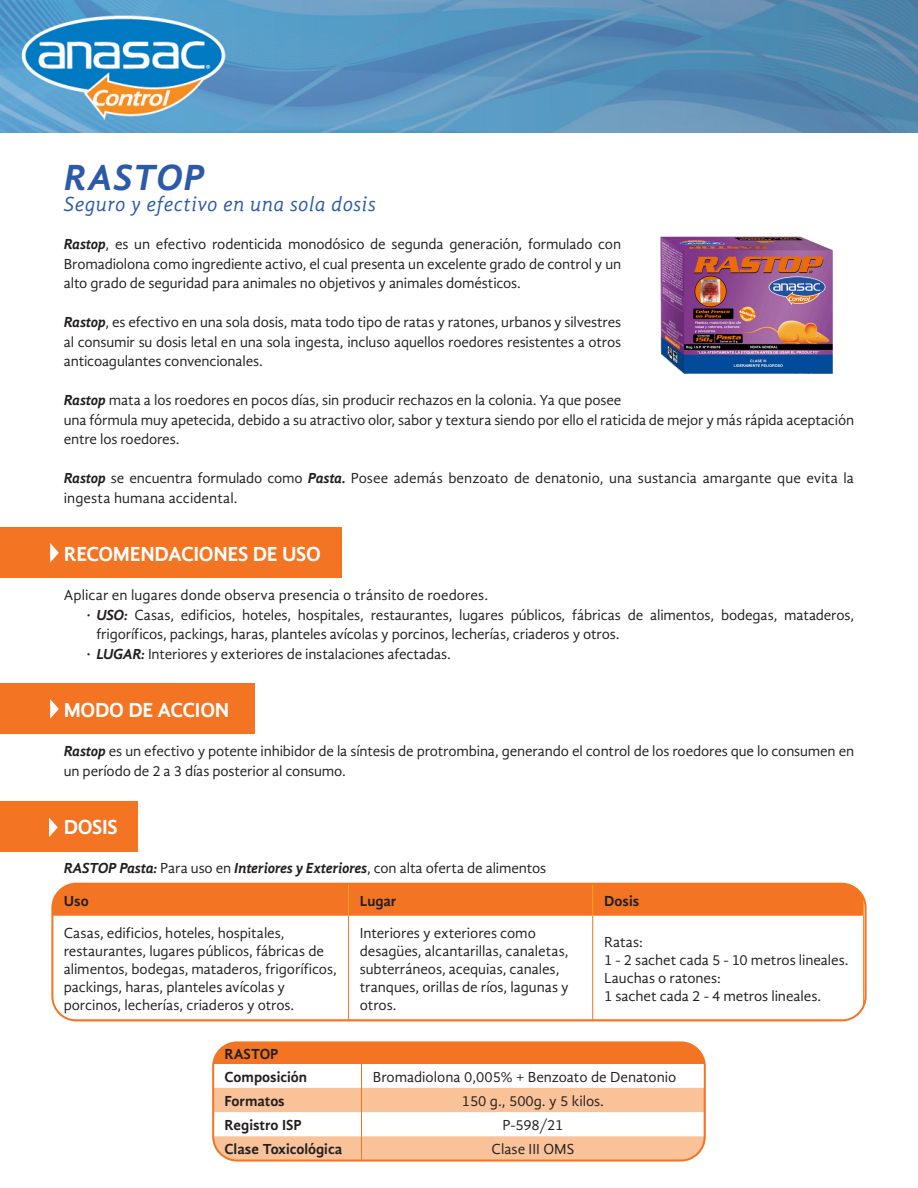
<style>
.page{position:relative;width:918px;height:1188px;background:#fff}
.page>*{position:absolute;margin:0;border:0;box-sizing:border-box;transform-origin:0 0}
.t1{font:italic 700 37.5px "Gandhi Sans";letter-spacing:.02em;color:#2c5aa9}
.t2{font:700 21px "Gandhi Sans";letter-spacing:-.015em;color:#fff}
.t3{font:italic 21px "Gandhi Sans";letter-spacing:.02em;color:#2c5aa9}
.t4{font:15px/18px "Gandhi Sans";letter-spacing:-.01em;color:#231f20}
.t5{font:700 15px/22.8px "Gandhi Sans";color:#231f20}
.s1{font-weight:700;font-style:italic}
.s2{font-weight:700}
</style>
<div class="page">
<img style="left:0;top:0;width:918px;height:133px">
<div style="left:0;top:802px;width:138px;height:50px;background:#f37423"></div>
<svg style="left:49px;top:818px;width:9px;height:19px"></svg>
<div style="left:0;top:683px;width:254px;height:51px;background:#f37423"></div>
<svg style="left:50px;top:699px;width:9px;height:20px"></svg>
<div style="left:0;top:527px;width:341px;height:51px;background:#f37423"></div>
<svg style="left:50px;top:543px;width:9px;height:20px"></svg>
<img style="left:660px;top:236px;width:173px;height:138px">
<div style="left:54px;top:884px;width:809px;height:32px;background:#f37423"></div>
<hr style="left:52px;top:1020px;width:297px;height:1px;background:#f37423">
<hr style="left:348px;top:916px;width:1px;height:104px;background:#f37423">
<hr style="left:592px;top:916px;width:1px;height:104px;background:#f37423">
<hr style="left:863px;top:916px;width:1px;height:104px;background:#f37423">
<hr style="left:593px;top:1020px;width:271px;height:1px;background:#f37423">
<hr style="left:348px;top:884px;width:1px;height:32px;background:#f9a51b">
<hr style="left:592px;top:884px;width:1px;height:32px;background:#f9a51b">
<hr style="left:863px;top:884px;width:1px;height:32px;background:#f9a51b">
<div style="left:51px;top:883px;width:816px;height:138px;border:2px solid #f37423;border-radius:24px"></div>
<div style="left:213px;top:1042px;width:491px;height:22px;background:#f37423"></div>
<svg style="left:215px;top:1064px;width:488px;height:95px"></svg>
<div style="left:212px;top:1041px;width:494px;height:121px;border:2px solid #f37423;border-radius:24px"></div>
<p class="t1" style="left:64px;top:156px;width:142px">RASTOP</p>
<p class="t3" style="left:64px;top:192px;width:314px">Seguro y efectivo en una sola dosis</p>
<p class="t4" style="left:64px;top:234px;width:559px;line-height:19.5px;text-align:justify"><span class="s1">Rastop</span>, es un efectivo rodenticida monodósico de segunda generación, formulado con Bromadiolona como ingrediente activo, el cual presenta un excelente grado de control y un alto grado de seguridad para animales no objetivos y animales domésticos.</p>
<p class="t4" style="left:64px;top:312px;width:559px;line-height:19.5px;text-align:justify"><span class="s1">Rastop</span>, es efectivo en una sola dosis, mata todo tipo de ratas y ratones, urbanos y silvestres al consumir su dosis letal en una sola ingesta, incluso aquellos roedores resistentes a otros anticoagulantes convencionales.</p>
<p class="t4" style="left:64px;top:390px;width:792px;line-height:19.5px"><span class="s1">Rastop</span> mata a los roedores en pocos días, sin producir rechazos en la colonia. Ya que posee<br>una fórmula muy apetecida, debido a su atractivo olor, sabor y textura siendo por ello el raticida de mejor y más rápida aceptación entre los roedores.</p>
<p class="t4" style="left:64px;top:468px;width:792px;line-height:19.5px"><span class="s1">Rastop</span> se encuentra formulado como <span class="s1">Pasta.</span> Posee además benzoato de denatonio, una sustancia amargante que evita la ingesta humana accidental.</p>
<p class="t2" style="left:64px;top:542px;width:259px">RECOMENDACIONES DE USO</p>
<p class="t4" style="left:64px;top:586px;width:426px">Aplicar en lugares donde observa presencia o tránsito de roedores.</p>
<p class="t4" style="left:87px;top:605px;width:769px"><span class="s2">·</span> <span class="s1">USO:</span> Casas, edificios, hoteles, hospitales, restaurantes, lugares públicos, fábricas de alimentos, bodegas, mataderos,</p>
<p class="t4" style="left:87px;top:644px;width:366px"><span class="s2">·</span> <span class="s1">LUGAR:</span> Interiores y exteriores de instalaciones afectadas.</p>
<p class="t4" style="left:96px;top:625px;width:525px">frigoríficos, packings, haras, planteles avícolas y porcinos, lecherías, criaderos y otros.</p>
<p class="t2" style="left:64px;top:698px;width:167px">MODO DE ACCION</p>
<p class="t4" style="left:64px;top:741px;width:792px;line-height:19.5px"><span class="s1">Rastop</span> es un efectivo y potente inhibidor de la síntesis de protrombina, generando el control de los roedores que lo consumen en un período de 2 a 3 días posterior al consumo.</p>
<p class="t2" style="left:64px;top:815px;width:56px">DOSIS</p>
<p class="t4" style="left:64px;top:859px;width:484px"><span class="s1">RASTOP Pasta:</span> Para uso en <span class="s1">Interiores y Exteriores</span>, con alta oferta de alimentos</p>
<p class="t5" style="left:64px;top:889px;width:26px">Uso</p>
<p class="t5" style="left:360px;top:889px;width:38px">Lugar</p>
<p class="t5" style="left:604px;top:889px;width:37px">Dosis</p>
<p class="t4" style="left:64px;top:923px;width:275px">Casas, edificios, hoteles, hospitales, restaurantes, lugares públicos, fábricas de alimentos, bodegas, mataderos, frigoríficos, packings, haras, planteles avícolas y porcinos, lecherías, criaderos y otros.</p>
<p class="t4" style="left:360px;top:923px;width:210px">Interiores y exteriores como desagües, alcantarillas, canaletas, subterráneos, acequias, canales, tranques, orillas de ríos, lagunas y otros.</p>
<p class="t4" style="left:604px;top:932px;width:246px">Ratas:<br>1 - 2 sachet cada 5 - 10 metros lineales.<br>Lauchas o ratones:<br>1 sachet cada 2 - 4 metros lineales.</p>
<p class="t5" style="left:225px;top:1042px;width:84px">RASTOP<br>Composición</p>
<p class="t4" style="left:373px;top:1068px;width:305px">Bromadiolona 0,005% + Benzoato de Denatonio</p>
<p class="t5" style="left:225px;top:1089px;width:62px">Formatos</p>
<p class="t4" style="left:462px;top:1092px;width:144px">150 g., 500g. y 5 kilos.</p>
<p class="t5" style="left:225px;top:1113px;width:79px">Registro ISP</p>
<p class="t4" style="left:503px;top:1116px;width:62px">P-598/21</p>
<p class="t5" style="left:225px;top:1138px;width:119px">Clase Toxicológica</p>
<p class="t4" style="left:492px;top:1140px;width:84px">Clase III OMS</p>
</div>
